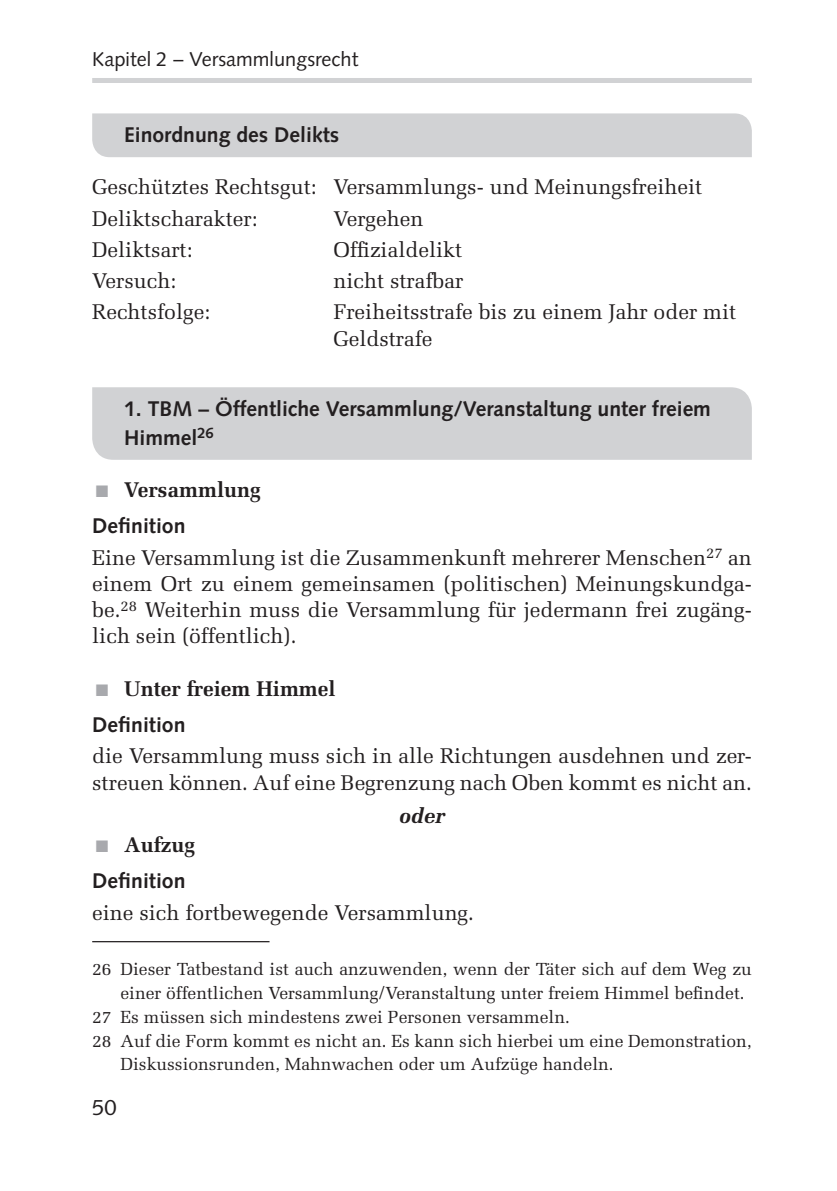
<style>
.page{position:relative;width:837px;height:1191px;background:#fff}
.page>*{position:absolute;margin:0;border:0;box-sizing:border-box;transform-origin:0 0}
.t1{font:22px "Syntax LT Pro";color:#231f20}
.t2{font:21.25px/26.2px "Melior LT Pro";color:#231f20}
.t3{font:700 21.25px/28.8px "Syntax LT Pro";color:#231f20}
.t4{font:700 21.25px "Melior LT Pro";color:#231f20}
.t5{font:italic 700 21.25px "Melior LT Pro";color:#231f20}
.t6{font:20px "Syntax LT Pro";color:#231f20}
.t7{font:17.5px "Melior LT Pro";color:#231f20}
.s1{color:#a8a9ad}
</style>
<div class="page">
<div style="left:92px;top:78px;width:659px;height:5px;background:#d1d2d4"></div>
<div style="left:92px;top:113px;width:659px;height:44px;background:#d1d2d4"></div>
<div style="left:92px;top:387px;width:659px;height:73px;background:#d1d2d4"></div>
<hr style="left:92px;top:941px;width:177px;height:1px;background:#231f20">
<p class="t6" style="left:92px;top:47px;width:267px">Kapitel 2 – Versammlungsrecht</p>
<p class="t3" style="left:124px;top:120px;width:216px">Einordnung des Delikts</p>
<p class="t2" style="left:92px;top:171px;width:611px;line-height:31.2px">Geschütztes Rechtsgut: Versammlungs- und Meinungsfreiheit<br>Deliktscharakter:</p>
<p class="t2" style="left:333px;top:205px;width:92px">Vergehen</p>
<p class="t2" style="left:92px;top:236px;width:102px">Deliktsart:</p>
<p class="t2" style="left:333px;top:236px;width:130px">Offizialdelikt</p>
<p class="t2" style="left:92px;top:268px;width:86px">Versuch:</p>
<p class="t2" style="left:333px;top:268px;width:131px">nicht strafbar</p>
<p class="t2" style="left:92px;top:299px;width:120px">Rechtsfolge:</p>
<p class="t2" style="left:333px;top:299px;width:404px">Freiheitsstrafe bis zu einem Jahr oder mit<br>Geldstrafe</p>
<p class="t3" style="left:124px;top:394px;width:588px">1. TBM – Öffentliche Versammlung/Veranstaltung unter freiem<br>Himmel<sup>26</sup></p>
<p class="t4" style="left:96px;top:476px;width:166px"><span class="s1">■</span> Versammlung</p>
<p class="t3" style="left:92px;top:511px;width:95px">Definition</p>
<p class="t2" style="left:92px;top:544px;width:661px;text-align:justify">Eine Versammlung ist die Zusammenkunft mehrerer Menschen<sup>27</sup> an einem Ort zu einem gemeinsamen (politischen) Meinungskundga&shy;be.<sup>28</sup> Weiterhin muss die Versammlung für jedermann frei zugäng&shy;lich sein (öffentlich).</p>
<p class="t4" style="left:96px;top:675px;width:241px"><span class="s1">■</span> Unter freiem Himmel</p>
<p class="t3" style="left:92px;top:710px;width:95px">Definition</p>
<p class="t2" style="left:92px;top:743px;width:661px">die Versammlung muss sich in alle Richtungen ausdehnen und zer&shy;streuen können. Auf eine Begrenzung nach Oben kommt es nicht an.</p>
<p class="t5" style="left:399px;top:803px;width:48px">oder</p>
<p class="t4" style="left:96px;top:831px;width:101px"><span class="s1">■</span> Aufzug</p>
<p class="t3" style="left:92px;top:866px;width:95px">Definition</p>
<p class="t2" style="left:92px;top:899px;width:383px">eine sich fortbewegende Versammlung.</p>
<p class="t7" style="left:92px;top:958px;width:661px">26 Dieser Tatbestand ist auch anzuwenden, wenn der Täter sich auf dem Weg zu</p>
<p class="t7" style="left:120px;top:982px;width:625px">einer öffentlichen Versammlung/Veranstaltung unter freiem Himmel befindet.</p>
<p class="t7" style="left:92px;top:1006px;width:479px">27 Es müssen sich mindestens zwei Personen versammeln.</p>
<p class="t7" style="left:92px;top:1030px;width:661px">28 Auf die Form kommt es nicht an. Es kann sich hierbei um eine Demonstration,</p>
<p class="t7" style="left:120px;top:1053px;width:494px">Diskussionsrunden, Mahnwachen oder um Aufzüge handeln.</p>
<p class="t1" style="left:92px;top:1094px;width:26px">50</p>
</div>
